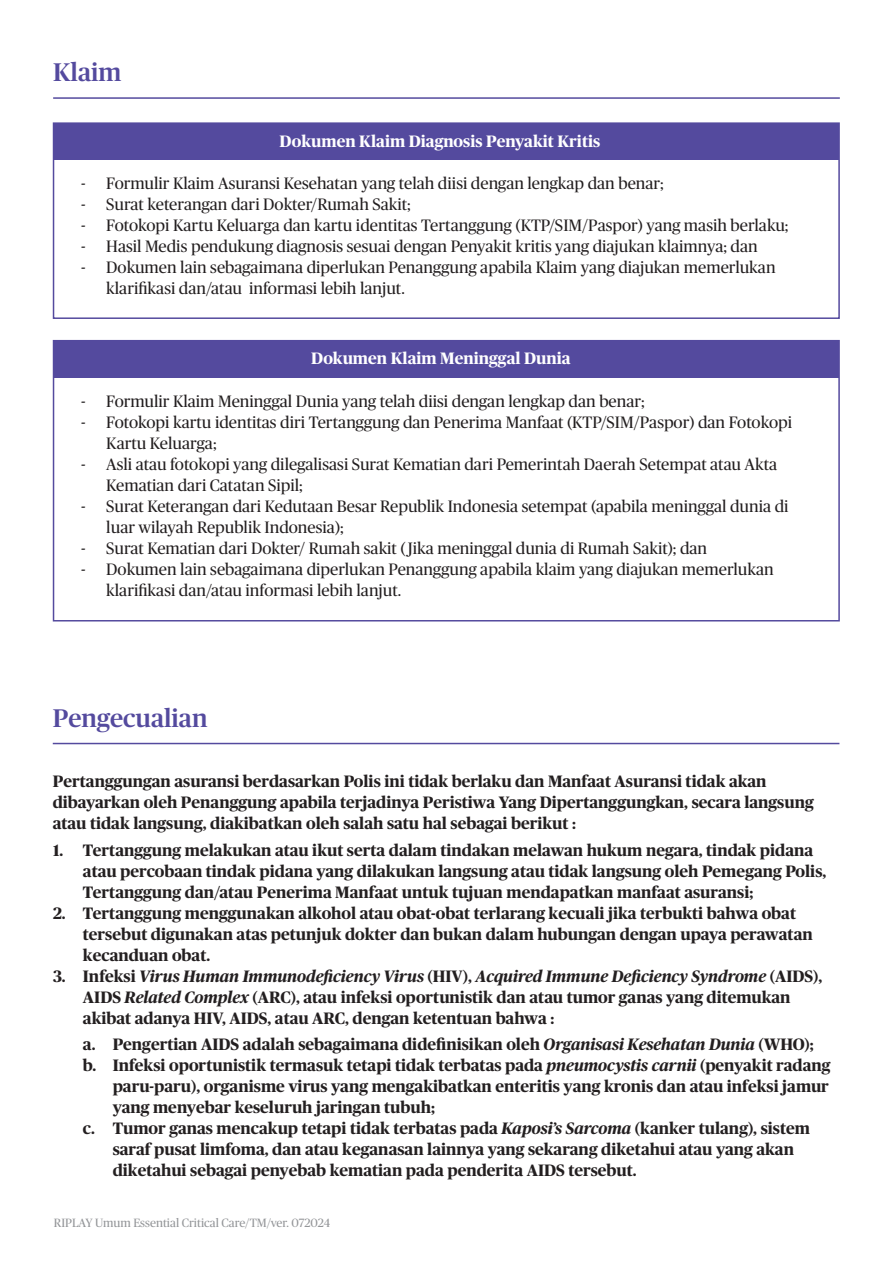
<style>
.page{position:relative;width:893px;height:1263px;background:#fff}
.page>*{position:absolute;margin:0;border:0;box-sizing:border-box;transform-origin:0 0}
.t1{font:500 25.5px "Chubb Publico";color:#544a9e}
.t2{font:700 16.5px/21px "Chubb Publico";color:#231f20}
.t3{font:16.5px/21px "Chubb Publico";color:#231f20}
.t4{font:700 16.5px "Chubb Publico";color:#fff}
.t5{font:12px "Chubb Publico";color:#939598}
.s1{font-style:italic}
</style>
<div class="page">
<hr style="left:53px;top:97px;width:787px;height:2px;background:#544a9e">
<div style="left:53px;top:341px;width:785px;height:36px;background:#544a9e"></div>
<div style="left:53px;top:340px;width:787px;height:281px;border:2px solid #544a9e"></div>
<hr style="left:53px;top:743px;width:786px;height:1px;background:#544a9e">
<div style="left:53px;top:123px;width:785px;height:37px;background:#544a9e"></div>
<div style="left:53px;top:122px;width:787px;height:197px;border:2px solid #544a9e"></div>
<p class="t1" style="left:53px;top:54px;width:70px">Klaim</p>
<p class="t3" style="left:81px;top:172px;width:6px">-</p>
<p class="t3" style="left:81px;top:193px;width:6px">-</p>
<p class="t3" style="left:81px;top:214px;width:6px">-</p>
<p class="t3" style="left:81px;top:235px;width:6px">-</p>
<p class="t3" style="left:81px;top:256px;width:6px">-</p>
<p class="t4" style="left:280px;top:129px;width:322px">Dokumen Klaim Diagnosis Penyakit Kritis</p>
<p class="t3" style="left:106px;top:172px;width:559px">Formulir Klaim Asuransi Kesehatan yang telah diisi dengan lengkap dan benar;</p>
<p class="t3" style="left:106px;top:193px;width:306px">Surat keterangan dari Dokter/Rumah Sakit;</p>
<p class="t3" style="left:106px;top:214px;width:684px">Fotokopi Kartu Keluarga dan kartu identitas Tertanggung (KTP/SIM/Paspor) yang masih berlaku;</p>
<p class="t3" style="left:106px;top:235px;width:653px">Hasil Medis pendukung diagnosis sesuai dengan Penyakit kritis yang diajukan klaimnya; dan</p>
<p class="t3" style="left:106px;top:256px;width:671px">Dokumen lain sebagaimana diperlukan Penanggung apabila Klaim yang diajukan memerlukan klarifikasi dan/atau informasi lebih lanjut.</p>
<p class="t3" style="left:81px;top:389px;width:6px">-</p>
<p class="t3" style="left:81px;top:410px;width:6px">-</p>
<p class="t3" style="left:81px;top:452px;width:6px">-</p>
<p class="t3" style="left:81px;top:494px;width:6px">-</p>
<p class="t3" style="left:81px;top:536px;width:6px">-</p>
<p class="t3" style="left:81px;top:557px;width:6px">-</p>
<p class="t4" style="left:311px;top:347px;width:261px">Dokumen Klaim Meninggal Dunia</p>
<p class="t3" style="left:106px;top:389px;width:540px">Formulir Klaim Meninggal Dunia yang telah diisi dengan lengkap dan benar;</p>
<p class="t3" style="left:106px;top:410px;width:687px">Fotokopi kartu identitas diri Tertanggung dan Penerima Manfaat (KTP/SIM/Paspor) dan Fotokopi<br>Kartu Keluarga;</p>
<p class="t3" style="left:106px;top:452px;width:672px">Asli atau fotokopi yang dilegalisasi Surat Kematian dari Pemerintah Daerah Setempat atau Akta<br>Kematian dari Catatan Sipil;</p>
<p class="t3" style="left:106px;top:494px;width:684px">Surat Keterangan dari Kedutaan Besar Republik Indonesia setempat (apabila meninggal dunia di luar wilayah Republik Indonesia);</p>
<p class="t3" style="left:106px;top:536px;width:602px">Surat Kematian dari Dokter/ Rumah sakit ( Jika meninggal dunia di Rumah Sakit); dan</p>
<p class="t3" style="left:106px;top:557px;width:669px">Dokumen lain sebagaimana diperlukan Penanggung apabila klaim yang diajukan memerlukan klarifikasi dan/atau informasi lebih lanjut.</p>
<p class="t1" style="left:53px;top:700px;width:156px">Pengecualian</p>
<p class="t2" style="left:53px;top:770px;width:762px">Pertanggungan asuransi berdasarkan Polis ini tidak berlaku dan Manfaat Asuransi tidak akan dibayarkan oleh Penanggung apabila terjadinya Peristiwa Yang Dipertanggungkan, secara langsung atau tidak langsung, diakibatkan oleh salah satu hal sebagai berikut :</p>
<p class="t2" style="left:83px;top:839px;width:745px">Tertanggung melakukan atau ikut serta dalam tindakan melawan hukum negara, tindak pidana atau percobaan tindak pidana yang dilakukan langsung atau tidak langsung oleh Pemegang Polis,<br>Tertanggung dan/atau Penerima Manfaat untuk tujuan mendapatkan manfaat asuransi;</p>
<p class="t2" style="left:83px;top:902px;width:731px">Tertanggung menggunakan alkohol atau obat-obat terlarang kecuali jika terbukti bahwa obat tersebut digunakan atas petunjuk dokter dan bukan dalam hubungan dengan upaya perawatan kecanduan obat.</p>
<p class="t2" style="left:83px;top:965px;width:741px">Infeksi <span class="s1">Virus Human Immunodeficiency Virus</span> (HIV), <span class="s1">Acquired Immune Deficiency Syndrome</span> (AIDS),<br>AIDS <span class="s1">Related Complex</span> (ARC), atau infeksi oportunistik dan atau tumor ganas yang ditemukan akibat adanya HIV, AIDS, atau ARC, dengan ketentuan bahwa :</p>
<p class="t2" style="left:53px;top:839px;width:12px">1.</p>
<p class="t2" style="left:53px;top:902px;width:14px">2.</p>
<p class="t2" style="left:53px;top:965px;width:14px">3.</p>
<p class="t2" style="left:83px;top:1033px;width:14px">a.</p>
<p class="t2" style="left:83px;top:1054px;width:15px">b.</p>
<p class="t2" style="left:83px;top:1117px;width:13px">c.</p>
<p class="t2" style="left:113px;top:1033px;width:703px">Pengertian AIDS adalah sebagaimana didefinisikan oleh <span class="s1">Organisasi Kesehatan Dunia</span> (WHO);</p>
<p class="t2" style="left:113px;top:1054px;width:719px;text-align:justify">Infeksi oportunistik termasuk tetapi tidak terbatas pada <span class="s1">pneumocystis carnii</span> (penyakit radang paru-paru), organisme virus yang mengakibatkan enteritis yang kronis dan atau infeksi jamur yang menyebar keseluruh jaringan tubuh;</p>
<p class="t2" style="left:113px;top:1117px;width:699px">Tumor ganas mencakup tetapi tidak terbatas pada <span class="s1">Kaposi’s Sarcoma</span> (kanker tulang), sistem saraf pusat limfoma, dan atau keganasan lainnya yang sekarang diketahui atau yang akan diketahui sebagai penyebab kematian pada penderita AIDS tersebut.</p>
<p class="t5" style="left:54px;top:1214px;width:278px">RIPLAY Umum Essential Critical Care/TM/ver. 072024</p>
</div>
